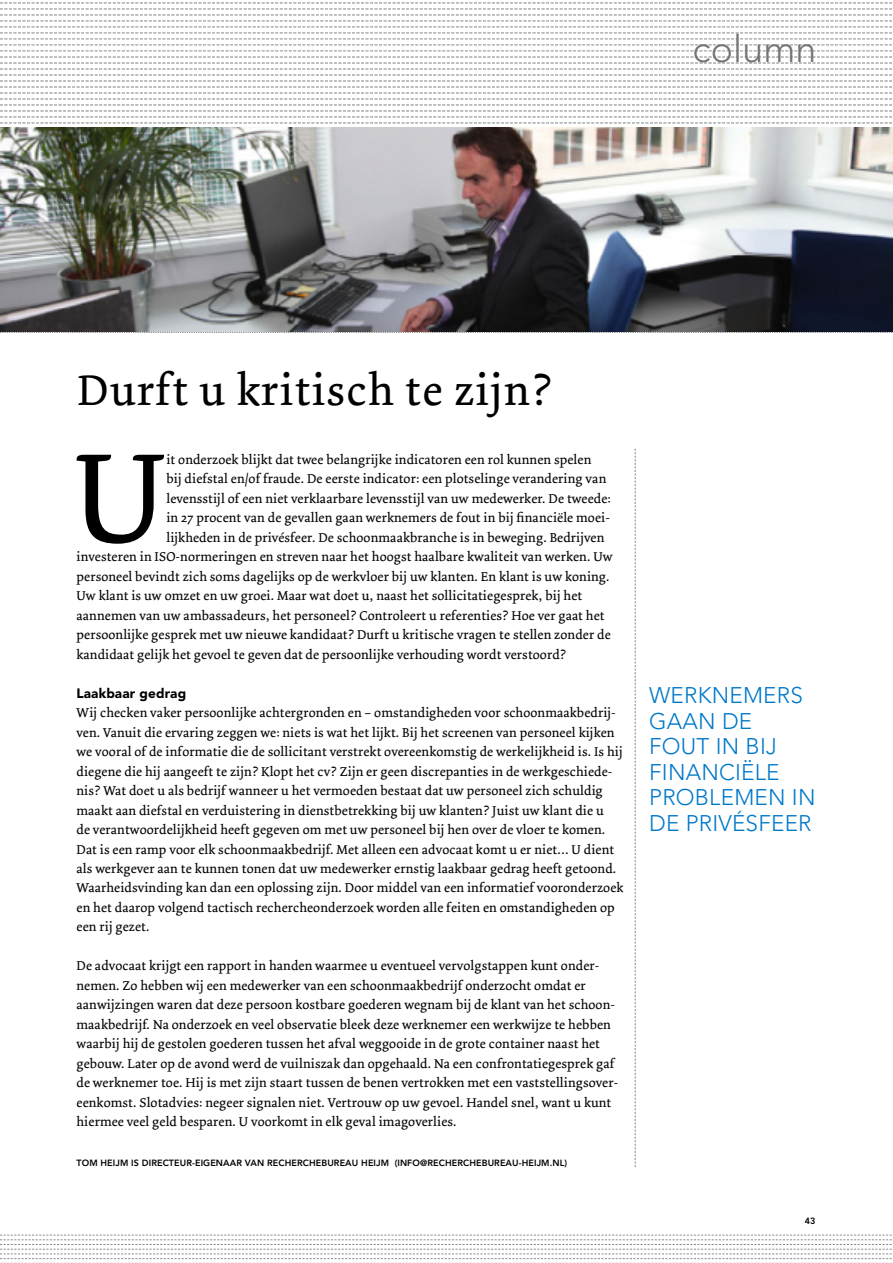
<style>
.page{position:relative;width:893px;height:1263px;background:#fff}
.page>*{position:absolute;margin:0;border:0;box-sizing:border-box;transform-origin:0 0}
.t1{font:133.2px "Dolly";color:#000}
.t2{font:45px "Dolly";letter-spacing:.03em;color:#000}
.t3{font:300 37.5px "Avenir LT Std";color:#747473}
.t4{font:300 22.5px/25.5px "Avenir LT Std";letter-spacing:.01em;color:#0078ca}
.t5{font:13.5px/19.5px "Dolly";letter-spacing:.01em;color:#000}
.t6{font:900 13.5px "Avenir LT Std";letter-spacing:.01em;color:#000}
.t7{font:800 9px "Avenir LT Std";letter-spacing:.01em;color:#000}
</style>
<div class="page">
<svg style="left:0;top:332px;width:893px;height:1px"></svg>
<svg style="left:0;top:57px;width:893px;height:71px"></svg>
<img style="left:0;top:128px;width:893px;height:204px">
<svg style="left:0;top:2px;width:892px;height:49px"></svg>
<svg style="left:0;top:1235px;width:892px;height:28px"></svg>
<h3 class="t3" style="left:692px;top:27px;width:125px">COLUMN</h3>
<h2 class="t2" style="left:78px;top:364px;width:476px">Durft u kritisch te zijn?</h2>
<h1 class="t1" style="left:73px;top:419px;width:93px">U</h1>
<p class="t5" style="left:166px;top:450px;width:426px">it onderzoek blijkt dat twee belangrijke indicatoren een rol kunnen spelen</p>
<p class="t5" style="left:166px;top:469px;width:441px">bij diefstal en/of fraude. De eerste indicator: een plotselinge verandering van</p>
<p class="t5" style="left:166px;top:489px;width:446px">levensstijl of een niet verklaarbare levensstijl van uw medewerker. De tweede:</p>
<p class="t5" style="left:166px;top:508px;width:445px">in 27 procent van de gevallen gaan werknemers de fout in bij financiële moei-</p>
<p class="t5" style="left:166px;top:528px;width:439px">lijkheden in de privésfeer. De schoonmaakbranche is in beweging. Bedrijven</p>
<p class="t5" style="left:77px;top:547px;width:538px">investeren in ISO-normeringen en streven naar het hoogst haalbare kwaliteit van werken. Uw</p>
<p class="t5" style="left:77px;top:567px;width:535px">personeel bevindt zich soms dagelijks op de werkvloer bij uw klanten. En klant is uw koning.</p>
<p class="t5" style="left:77px;top:586px;width:507px">Uw klant is uw omzet en uw groei. Maar wat doet u, naast het sollicitatiegesprek, bij het</p>
<p class="t5" style="left:77px;top:606px;width:529px">aannemen van uw ambassadeurs, het personeel? Controleert u referenties? Hoe ver gaat het</p>
<p class="t5" style="left:77px;top:625px;width:536px">persoonlijke gesprek met uw nieuwe kandidaat? Durft u kritische vragen te stellen zonder de</p>
<p class="t5" style="left:77px;top:645px;width:491px">kandidaat gelijk het gevoel te geven dat de persoonlijke verhouding wordt verstoord?</p>
<p class="t6" style="left:77px;top:685px;width:111px">Laakbaar gedrag</p>
<p class="t5" style="left:77px;top:703px;width:548px">Wij checken vaker persoonlijke achtergronden en – omstandigheden voor schoonmaakbedrij&shy;ven. Vanuit die ervaring zeggen we: niets is wat het lijkt. Bij het screenen van personeel kijken we vooral of de informatie die de sollicitant verstrekt overeenkomstig de werkelijkheid is. Is hij diegene die hij aangeeft te zijn? Klopt het cv? Zijn er geen discrepanties in de werkgeschiede&shy;nis? Wat doet u als bedrijf wanneer u het vermoeden bestaat dat uw personeel zich schuldig maakt aan diefstal en verduistering in dienstbetrekking bij uw klanten? Juist uw klant die u<br>de verantwoordelijkheid heeft gegeven om met uw personeel bij hen over de vloer te komen.<br>Dat is een ramp voor elk schoonmaakbedrijf. Met alleen een advocaat komt u er niet… U dient als werkgever aan te kunnen tonen dat uw medewerker ernstig laakbaar gedrag heeft getoond.<br>Waarheidsvinding kan dan een oplossing zijn. Door middel van een informatief vooronderzoek en het daarop volgend tactisch rechercheonderzoek worden alle feiten en omstandigheden op een rij gezet.</p>
<p class="t5" style="left:77px;top:956px;width:543px">De advocaat krijgt een rapport in handen waarmee u eventueel vervolgstappen kunt onder&shy;nemen. Zo hebben wij een medewerker van een schoonmaakbedrijf onderzocht omdat er aanwijzingen waren dat deze persoon kostbare goederen wegnam bij de klant van het schoon&shy;maakbedrijf. Na onderzoek en veel observatie bleek deze werknemer een werkwijze te hebben waarbij hij de gestolen goederen tussen het afval weggooide in de grote container naast het gebouw. Later op de avond werd de vuilniszak dan opgehaald. Na een confrontatiegesprek gaf de werknemer toe. Hij is met zijn staart tussen de benen vertrokken met een vaststellingsover&shy;eenkomst. Slotadvies: negeer signalen niet. Vertrouw op uw gevoel. Handel snel, want u kunt hiermee veel geld besparen. U voorkomt in elk geval imagoverlies.</p>
<p class="t7" style="left:77px;top:1157px;width:492px">TOM HEIJM IS DIRECTEUR-EIGENAAR VAN RECHERCHEBUREAU HEIJM (INFO@RECHERCHEBUREAU-HEIJM.NL)</p>
<h3 class="t4" style="left:649px;top:683px;width:168px">WERKNEMERS<br>GAAN DE<br>FOUT IN BIJ<br>FINANCIËLE<br>PROBLEMEN IN<br>DE PRIVÉSFEER</h3>
<p class="t7" style="left:805px;top:1216px;width:12px">43</p>
</div>
